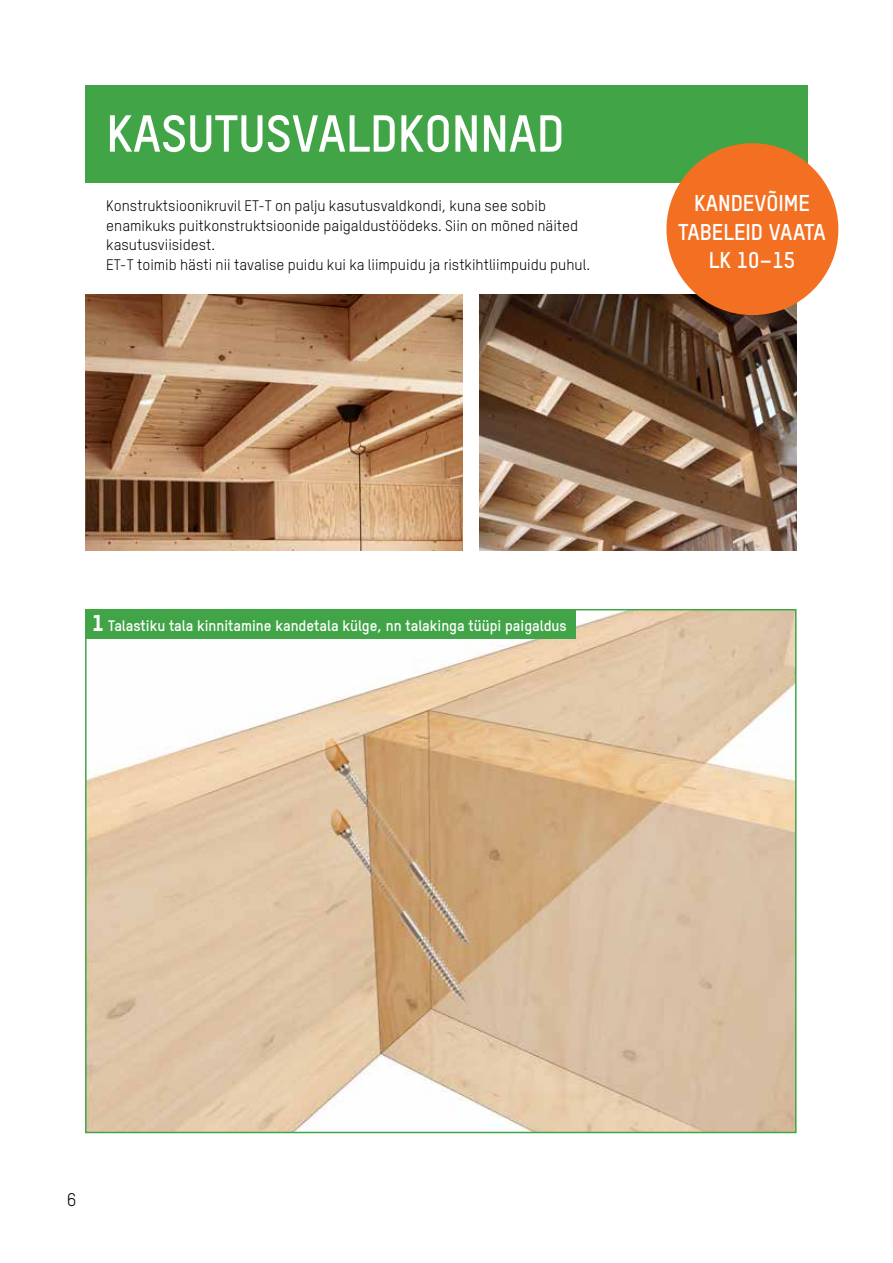
<style>
.page{position:relative;width:893px;height:1263px;background:#fff}
.page>*{position:absolute;margin:0;border:0;box-sizing:border-box;transform-origin:0 0}
.t1{font:700 51px "TSTAR";color:#fff}
.t2{font:700 22.5px/28.5px "TSTAR";color:#fff;text-align:center}
.t3{font:18px "TSTAR";color:#000}
.t4{font:15px/19.5px "TSTAR";color:#000}
.t5{font:700 15px "TSTAR";color:#fff}
.s1{font-weight:800;font-size:22.5px}
</style>
<div class="page">
<img style="left:479px;top:295px;width:317px;height:256px">
<img style="left:85px;top:295px;width:378px;height:256px">
<img style="left:88px;top:612px;width:705px;height:518px">
<div style="left:85px;top:609px;width:491px;height:30px;background:#41a447"></div>
<div style="left:85px;top:85px;width:723px;height:98px;background:#41a447"></div>
<div style="left:666px;top:143px;width:172px;height:172px;background:#f36f21;border-radius:50%"></div>
<h1 class="t1" style="left:106px;top:102px;width:460px">KASUTUSVALDKONNAD</h1>
<p class="t4" style="left:106px;top:196px;width:485px">Konstruktsioonikruvil ET-T on palju kasutusvaldkondi, kuna see sobib enamikuks puitkonstruktsioonide paigaldustöödeks. Siin on mõned näited kasutusviisidest.<br>ET-T toimib hästi nii tavalise puidu kui ka liimpuidu ja ristkihtliimpuidu puhul.</p>
<h2 class="t2" style="left:678px;top:188px;width:149px">KANDEVÕIME<br>TABELEID VAATA<br>LK 10–15</h2>
<p class="t5" style="left:92px;top:616px;width:476px"><span class="s1">1</span> Talastiku tala kinnitamine kandetala külge, nn talakinga tüüpi paigaldus</p>
<p class="t3" style="left:67px;top:1188px;width:11px">6</p>
</div>
